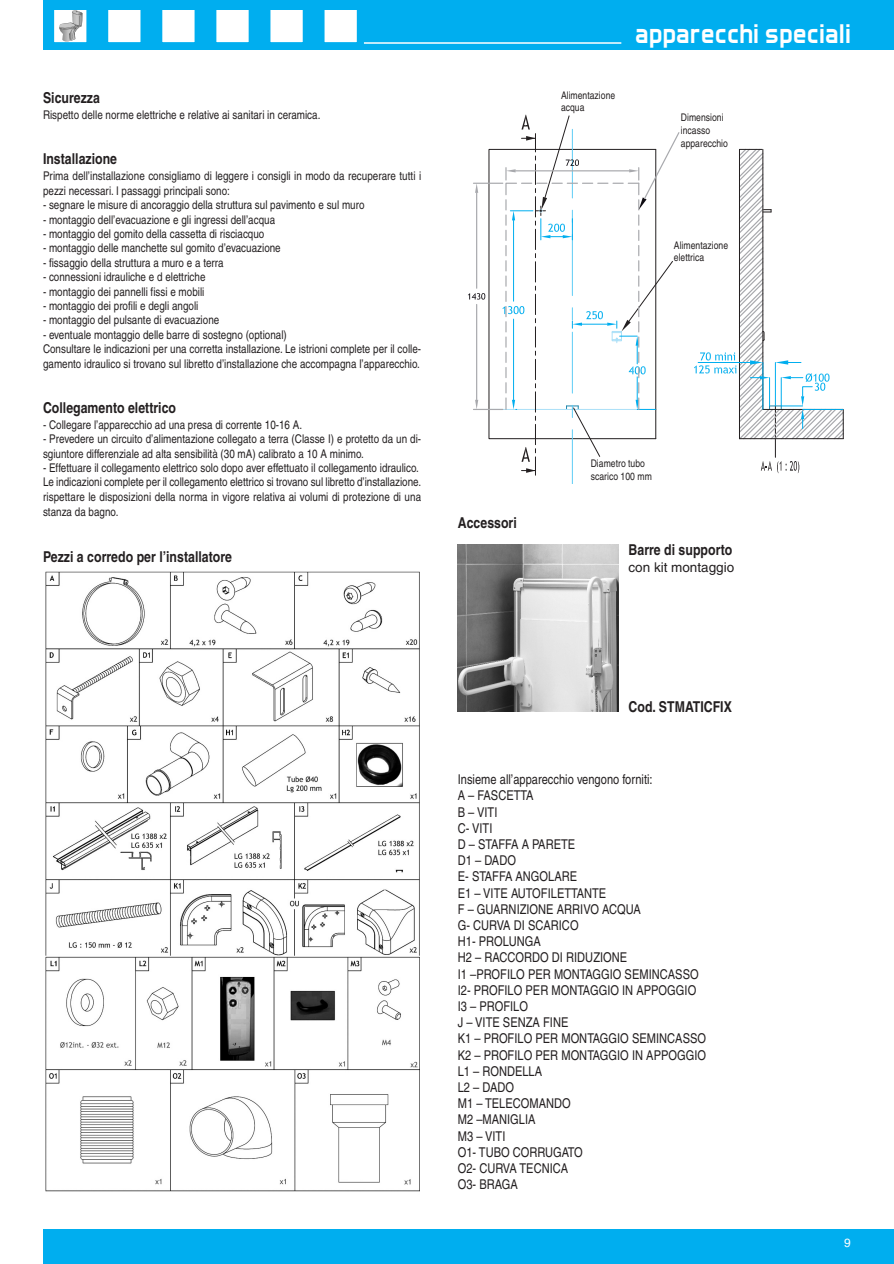
<style>
.page{position:relative;width:894px;height:1264px;background:#fff}
.page>*{position:absolute;margin:0;border:0;box-sizing:border-box;transform-origin:0 0}
.t1{font:700 30px "Forgotten Futurist";color:#fff}
.t2{font:700 condensed 15px "Helvetica";color:#231f20}
.t3{font:condensed 13.5px/16.2px "Helvetica";color:#231f20}
.t4{font:13.5px "Helvetica";color:#231f20}
.t5{font:condensed 12px/14.4px "Helvetica";color:#231f20}
.t6{font:12px "Helvetica";color:#fff}
.t7{font:condensed 10.5px/12.6px "Helvetica";color:#231f20}
</style>
<div class="page">
<div style="left:43px;top:1229px;width:851px;height:35px;background:#00aeef"></div>
<img style="left:45px;top:571px;width:374px;height:621px">
<div style="left:43px;top:0;width:851px;height:50px;background:#00aeef"></div>
<hr style="left:364px;top:42px;width:257px;height:2px;background:#fff">
<div style="left:108px;top:10px;width:33px;height:32px;background:#fff"></div>
<div style="left:107px;top:9px;width:34px;height:34px;border:1px solid #00aeef"></div>
<div style="left:162px;top:10px;width:33px;height:32px;background:#fff"></div>
<div style="left:161px;top:9px;width:34px;height:34px;border:1px solid #00aeef"></div>
<div style="left:216px;top:10px;width:33px;height:32px;background:#fff"></div>
<div style="left:215px;top:9px;width:35px;height:34px;border:1px solid #00aeef"></div>
<div style="left:270px;top:10px;width:33px;height:32px;background:#fff"></div>
<div style="left:270px;top:9px;width:34px;height:34px;border:1px solid #00aeef"></div>
<div style="left:324px;top:10px;width:33px;height:32px;background:#fff"></div>
<div style="left:324px;top:9px;width:34px;height:34px;border:1px solid #00aeef"></div>
<div style="left:54px;top:10px;width:33px;height:32px;background:#fff"></div>
<img style="left:59px;top:11px;width:24px;height:30px">
<div style="left:53px;top:9px;width:34px;height:34px;border:1px solid #00aeef"></div>
<img style="left:458px;top:545px;width:160px;height:166px">
<hr style="left:775px;top:406px;width:1px;height:51px;background:#231f20">
<svg style="left:761px;top:461px;width:39px;height:12px"></svg>
<hr style="left:572px;top:430px;width:1px;height:53px;background:#5fccf5">
<svg style="left:694px;top:148px;width:150px;height:292px"></svg>
<svg style="left:468px;top:115px;width:212px;height:360px"></svg>
<p class="t2" style="left:43px;top:92px;width:58px">Sicurezza</p>
<p class="t5" style="left:43px;top:109px;width:279px">Rispetto delle norme elettriche e relative ai sanitari in ceramica.</p>
<p class="t2" style="left:43px;top:154px;width:76px">Installazione</p>
<p class="t5" style="left:43px;top:170px;width:380px">Prima dell’installazione consigliamo di leggere i consigli in modo da recuperare tutti i pezzi necessari. I passaggi principali sono:</p>
<p class="t5" style="left:43px;top:199px;width:323px">- segnare le misure di ancoraggio della struttura sul pavimento e sul muro</p>
<p class="t5" style="left:43px;top:213px;width:234px">- montaggio dell’evacuazione e gli ingressi dell’acqua</p>
<p class="t5" style="left:43px;top:228px;width:223px">- montaggio del gomito della cassetta di risciacquo</p>
<p class="t5" style="left:43px;top:242px;width:239px">- montaggio delle manchette sul gomito d’evacuazione</p>
<p class="t5" style="left:43px;top:256px;width:182px">- fissaggio della struttura a muro e a terra</p>
<p class="t5" style="left:43px;top:271px;width:164px">- connessioni idrauliche e d elettriche</p>
<p class="t5" style="left:43px;top:285px;width:163px">- montaggio dei pannelli fissi e mobili</p>
<p class="t5" style="left:43px;top:300px;width:157px">- montaggio dei profili e degli angoli</p>
<p class="t5" style="left:43px;top:314px;width:178px">- montaggio del pulsante di evacuazione</p>
<p class="t5" style="left:43px;top:328px;width:380px">- eventuale montaggio delle barre di sostegno (optional)<br>Consultare le indicazioni per una corretta installazione. Le istrioni complete per il colle&shy;gamento idraulico si trovano sul libretto d’installazione che accompagna l’apparecchio.</p>
<p class="t2" style="left:43px;top:402px;width:135px">Collegamento elettrico</p>
<p class="t5" style="left:43px;top:418px;width:261px">- Collegare l’apparecchio ad una presa di corrente 10-16 A.</p>
<p class="t5" style="left:43px;top:433px;width:380px">- Prevedere un circuito d’alimentazione collegato a terra (Classe I) e protetto da un di&shy;sgiuntore differenziale ad alta sensibilità (30 mA) calibrato a 10 A minimo.</p>
<p class="t5" style="left:43px;top:462px;width:380px">- Effettuare il collegamento elettrico solo dopo aver effettuato il collegamento idraulico.<br>Le indicazioni complete per il collegamento elettrico si trovano sul libretto d’installazione. rispettare le disposizioni della norma in vigore relativa ai volumi di protezione di una stanza da bagno.</p>
<p class="t2" style="left:43px;top:551px;width:191px">Pezzi a corredo per l’installatore</p>
<p class="t2" style="left:458px;top:517px;width:61px">Accessori</p>
<p class="t7" style="left:561px;top:90px;width:56px">Alimentazione acqua</p>
<h1 class="t1" style="left:635px;top:18px;width:217px">apparecchi speciali</h1>
<p class="t7" style="left:681px;top:112px;width:49px">Dimensioni incasso apparecchio</p>
<p class="t7" style="left:674px;top:240px;width:56px">Alimentazione elettrica</p>
<p class="t7" style="left:591px;top:458px;width:63px">Diametro tubo scarico 100 mm</p>
<p class="t2" style="left:628px;top:544px;width:105px">Barre di supporto</p>
<p class="t4" style="left:628px;top:562px;width:107px">con kit montaggio</p>
<p class="t2" style="left:628px;top:701px;width:105px">Cod. STMATICFIX</p>
<p class="t3" style="left:458px;top:772px;width:250px">Insieme all’apparecchio vengono forniti:<br>A – FASCETTA<br>B – VITI<br>C- VITI<br>D – STAFFA A PARETE<br>D1 – DADO<br>E- STAFFA ANGOLARE<br>E1 – VITE AUTOFILETTANTE<br>F – GUARNIZIONE ARRIVO ACQUA<br>G- CURVA DI SCARICO<br>H1- PROLUNGA<br>H2 – RACCORDO DI RIDUZIONE<br>I1 –PROFILO PER MONTAGGIO SEMINCASSO<br>I2- PROFILO PER MONTAGGIO IN APPOGGIO<br>I3 – PROFILO<br>J – VITE SENZA FINE<br>K1 – PROFILO PER MONTAGGIO SEMINCASSO<br>K2 – PROFILO PER MONTAGGIO IN APPOGGIO<br>L1 – RONDELLA<br>L2 – DADO<br>M1 – TELECOMANDO<br>M2 –MANIGLIA<br>M3 – VITI<br>O1- TUBO CORRUGATO<br>O2- CURVA TECNICA<br>O3- BRAGA</p>
<p class="t6" style="left:844px;top:1238px;width:8px">9</p>
</div>
